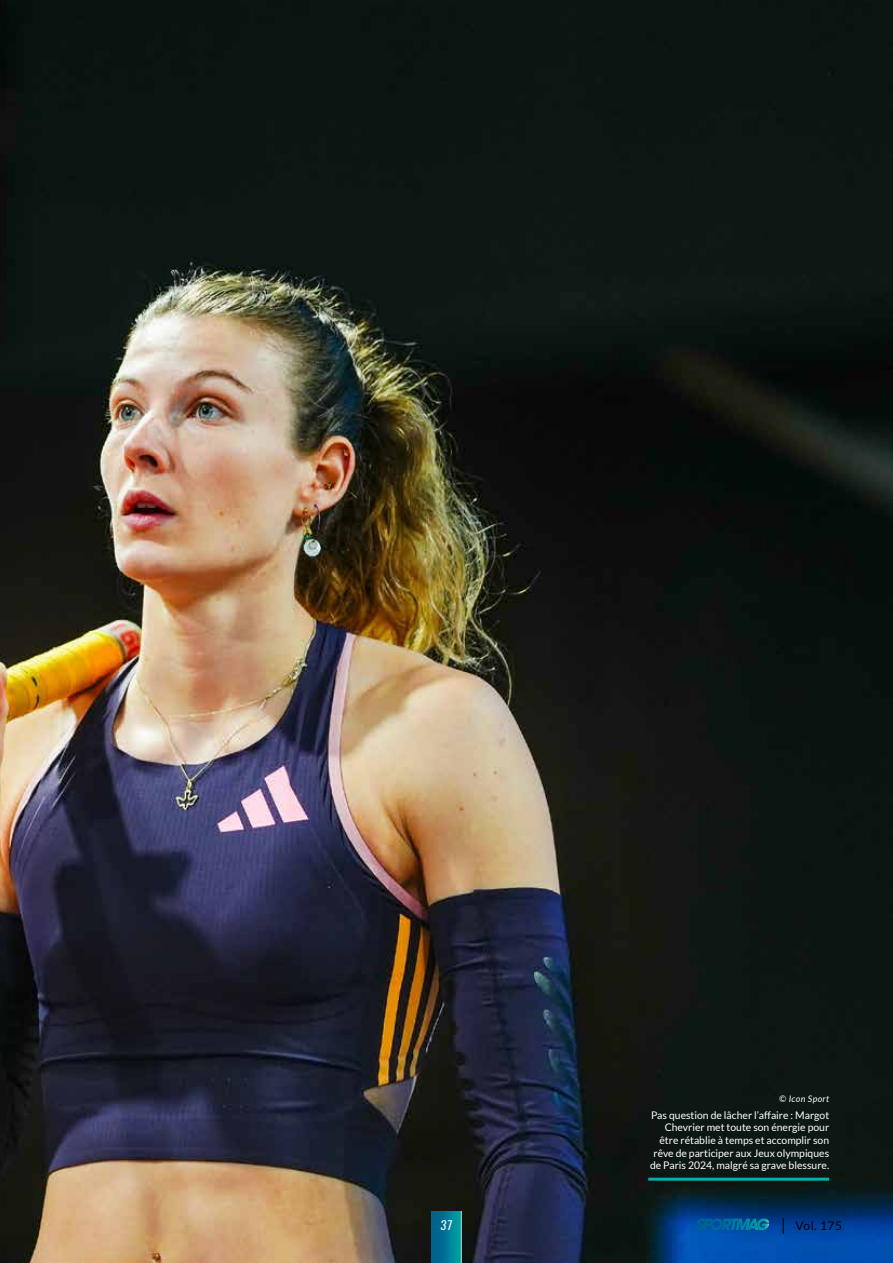
<style>
.page{position:relative;width:893px;height:1263px;background:#fff}
.page>*{position:absolute;margin:0;border:0;box-sizing:border-box;transform-origin:0 0}
.t1{font:12px "Lato";letter-spacing:.04em;color:#000}
.t2{font:italic 12px "Oswald";color:#fff}
.t3{font:10.5px/12.6px "Lato";color:#fff;text-align:right}
.t4{font:italic 9px "Lato";letter-spacing:.04em;color:#fff}
</style>
<div class="page">
<img style="left:0;top:0;width:893px;height:1263px">
<hr style="left:648px;top:1178px;width:181px;height:3px;background:#00afae">
<svg style="left:432px;top:1212px;width:29px;height:51px"></svg>
<svg style="left:783px;top:1218px;width:1px;height:16px"></svg>
<svg style="left:696px;top:1218px;width:73px;height:12px"></svg>
<p class="t4" style="left:779px;top:1093px;width:52px">© Icon Sport</p>
<p class="t3" style="left:650px;top:1108px;width:181px">Pas question de lâcher l’affaire : Margot Chevrier met toute son énergie pour être rétablie à temps et accomplir son rêve de participer aux Jeux olympiques de Paris 2024, malgré sa grave blessure.</p>
<p class="t2" style="left:440px;top:1217px;width:13px">37</p>
<p class="t1" style="left:796px;top:1219px;width:48px">Vol. 175</p>
</div>
